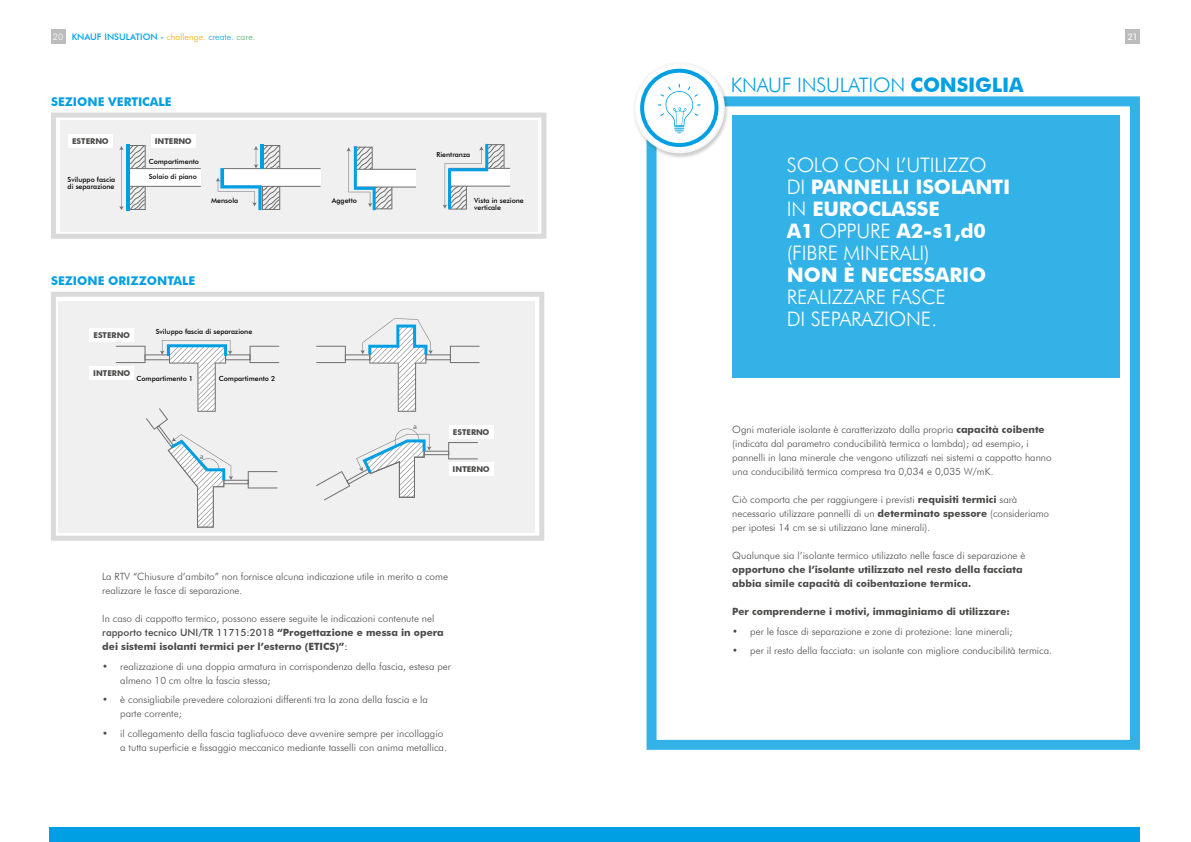
<style>
.page{position:relative;width:1191px;height:842px;background:#fff}
.page>*{position:absolute;margin:0;border:0;box-sizing:border-box;transform-origin:0 0}
.t1{font:300 20px/22px "Futura BT";letter-spacing:-.01em;color:#fff}
.t2{font:300 20px "Futura BT";letter-spacing:-.01em;color:#009fe3}
.t3{font:700 20px "Futura BT";letter-spacing:-.01em;color:#fff}
.t4{font:700 12px "Futura BT";color:#009fe3}
.t5{font:300 10px/14px "Futura BT";color:#4a4a49}
.t6{font:700 10px/14px "Futura BT";color:#4a4a49}
.t7{font:500 9px "Futura BT";color:#009fe3}
.t8{font:9px "Roboto";color:#fff}
.t9{font:700 8px "Futura BT";color:#4a4a49}
.t10{font:500 7px/7px "Futura BT";color:#000}
.t11{font:7px "Frutiger 55 Roman";color:#706f6f}
.s1{font-weight:300;color:#fff}
.s2{font-weight:300;color:#f6aa00}
.s3{font-weight:300}
.s4{font-weight:300;color:#52ae69}
.s5{font-weight:500}
.s6{font-weight:700}
</style>
<div class="page">
<div style="left:646px;top:96px;width:494px;height:654px;border:10px solid #009fe3"></div>
<div style="left:632px;top:62px;width:97px;height:97px;background:#000;opacity:.2"></div>
<svg style="left:635px;top:63px;width:89px;height:89px"></svg>
<div style="left:634px;top:62px;width:91px;height:91px;border:2px solid #f6f6f6;border-radius:50%"></div>
<svg style="left:642px;top:71px;width:74px;height:74px"></svg>
<div style="left:640px;top:69px;width:78px;height:78px;border:4px solid #009fe3;border-radius:50%"></div>
<svg style="left:657px;top:84px;width:44px;height:50px"></svg>
<div style="left:51px;top:30px;width:14px;height:14px;background:#bcbcbc"></div>
<div style="left:1126px;top:30px;width:14px;height:14px;background:#bcbcbc"></div>
<div style="left:50px;top:827px;width:1090px;height:15px;background:#009fe3"></div>
<div style="left:51px;top:292px;width:493px;height:249px;border:5px solid #dadada"></div>
<div style="left:58px;top:301px;width:477px;height:231px;background:#f0f0f0"></div>
<svg style="left:316px;top:318px;width:163px;height:94px"></svg>
<svg style="left:116px;top:340px;width:163px;height:187px"></svg>
<svg style="left:316px;top:429px;width:162px;height:71px"></svg>
<div style="left:89px;top:329px;width:45px;height:13px;background:#fff"></div>
<div style="left:89px;top:366px;width:45px;height:13px;background:#fff"></div>
<div style="left:732px;top:115px;width:387px;height:262px;background:#33b2e8"></div>
<div style="left:51px;top:113px;width:495px;height:126px;border:5px solid #dadada"></div>
<div style="left:60px;top:120px;width:478px;height:111px;background:#f0f0f0"></div>
<hr style="left:126px;top:144px;width:3px;height:66px;background:#009fe3">
<svg style="left:119px;top:145px;width:82px;height:65px"></svg>
<hr style="left:261px;top:144px;width:3px;height:25px;background:#009fe3">
<svg style="left:216px;top:145px;width:105px;height:65px"></svg>
<svg style="left:346px;top:146px;width:70px;height:64px"></svg>
<svg style="left:442px;top:144px;width:68px;height:66px"></svg>
<div style="left:68px;top:134px;width:45px;height:13px;background:#fff"></div>
<div style="left:151px;top:134px;width:45px;height:13px;background:#fff"></div>
<div style="left:449px;top:425px;width:44px;height:13px;background:#fff"></div>
<div style="left:449px;top:463px;width:44px;height:13px;background:#fff"></div>
<p class="t7" style="left:53px;top:32px;width:204px"><span class="s1">20</span> KNAUF INSULATION - <span class="s2">challenge.</span> <span class="s3">create.</span> <span class="s4">care.</span></p>
<p class="t8" style="left:1127px;top:31px;width:12px">21</p>
<p class="t4" style="left:51px;top:94px;width:122px">SEZIONE VERTICALE</p>
<p class="t9" style="left:72px;top:136px;width:38px">ESTERNO</p>
<p class="t9" style="left:155px;top:136px;width:38px">INTERNO</p>
<p class="t10" style="left:68px;top:176px;width:49px">Sviluppo fascia di separazione</p>
<p class="t10" style="left:149px;top:158px;width:52px">Compartimento</p>
<p class="t10" style="left:149px;top:173px;width:50px">Solaio di piano</p>
<p class="t10" style="left:211px;top:197px;width:29px">Mensola</p>
<p class="t10" style="left:332px;top:197px;width:27px">Aggetto</p>
<p class="t4" style="left:51px;top:273px;width:146px">SEZIONE ORIZZONTALE</p>
<p class="t10" style="left:156px;top:328px;width:98px">Sviluppo fascia di separazione</p>
<p class="t9" style="left:93px;top:331px;width:38px">ESTERNO</p>
<p class="t9" style="left:93px;top:368px;width:38px">INTERNO</p>
<p class="t10" style="left:136px;top:375px;width:58px">Compartimento 1</p>
<p class="t10" style="left:219px;top:375px;width:58px">Compartimento 2</p>
<p class="t11" style="left:200px;top:452px;width:5px">a</p>
<p class="t10" style="left:436px;top:151px;width:35px">Rientranza</p>
<p class="t10" style="left:474px;top:197px;width:51px">Vista in sezione verticale</p>
<p class="t11" style="left:413px;top:422px;width:5px">a</p>
<p class="t9" style="left:453px;top:427px;width:38px">ESTERNO</p>
<p class="t9" style="left:452px;top:465px;width:38px">INTERNO</p>
<p class="t5" style="left:102px;top:569px;width:347px">La RTV “Chiusure d’ambito” non fornisce alcuna indicazione utile in merito a come realizzare le fasce di separazione.</p>
<p class="t6" style="left:102px;top:611px;width:343px"><span class="s3">In caso di cappotto termico, possono essere seguite le indicazioni contenute nel </span><span class="s5">rapporto tecnico UNI/TR 11715:2018</span> “Progettazione e messa in opera dei sistemi isolanti termici per l’esterno (ETICS)”<span class="s5">:</span></p>
<p class="t5" style="left:120px;top:659px;width:332px;text-indent:-18px">• realizzazione di una doppia armatura in corrispondenza della fascia, estesa per almeno 10 cm oltre la fascia stessa;</p>
<p class="t5" style="left:120px;top:693px;width:309px;text-indent:-18px">• è consigliabile prevedere colorazioni differenti tra la zona della fascia e la parte corrente;</p>
<p class="t5" style="left:120px;top:726px;width:328px;text-indent:-18px">• il collegamento della fascia tagliafuoco deve avvenire sempre per incollaggio a tutta superficie e fissaggio meccanico mediante tasselli con anima metallica.</p>
<h1 class="t2" style="left:730px;top:73px;width:294px">KNAUF INSULATION <span class="s6">CONSIGLIA</span></h1>
<h1 class="t1" style="left:787px;top:153px;width:225px">SOLO CON L’UTILIZZO<br>DI <span class="s6">PANNELLI ISOLANTI<br></span>IN <span class="s6">EUROCLASSE<br>A1</span> OPPURE <span class="s6">A2-s1,d0 </span>(FIBRE MINERALI)</h1>
<h1 class="t3" style="left:787px;top:262px;width:201px">NON È NECESSARIO</h1>
<h1 class="t1" style="left:787px;top:285px;width:160px">REALIZZARE FASCE<br>DI SEPARAZIONE.</h1>
<p class="t5" style="left:732px;top:422px;width:321px">Ogni materiale isolante è caratterizzato dalla propria <span class="s6">capacità coibente </span>(indicata dal parametro conducibilità termica o lambda); ad esempio, i pannelli in lana minerale che vengono utilizzati nei sistemi a cappotto hanno una conducibilità termica compresa tra 0,034 e 0,035 W/mK.</p>
<p class="t5" style="left:732px;top:492px;width:318px">Ciò comporta che per raggiungere i previsti <span class="s6">requisiti termici</span> sarà necessario utilizzare pannelli di un <span class="s6">determinato spessore</span> (consideriamo per ipotesi 14 cm se si utilizzano lane minerali).</p>
<p class="t5" style="left:732px;top:548px;width:295px">Qualunque sia l’isolante termico utilizzato nelle fasce di separazione è</p>
<p class="t6" style="left:732px;top:562px;width:292px">opportuno che l’isolante utilizzato nel resto della facciata abbia simile capacità di coibentazione termica.</p>
<p class="t6" style="left:732px;top:604px;width:279px">Per comprenderne i motivi, immaginiamo di utilizzare:</p>
<p class="t5" style="left:732px;top:624px;width:282px">• per le fasce di separazione e zone di protezione: lane minerali;</p>
<p class="t5" style="left:732px;top:644px;width:321px">• per il resto della facciata: un isolante con migliore conducibilità termica.</p>
</div>
